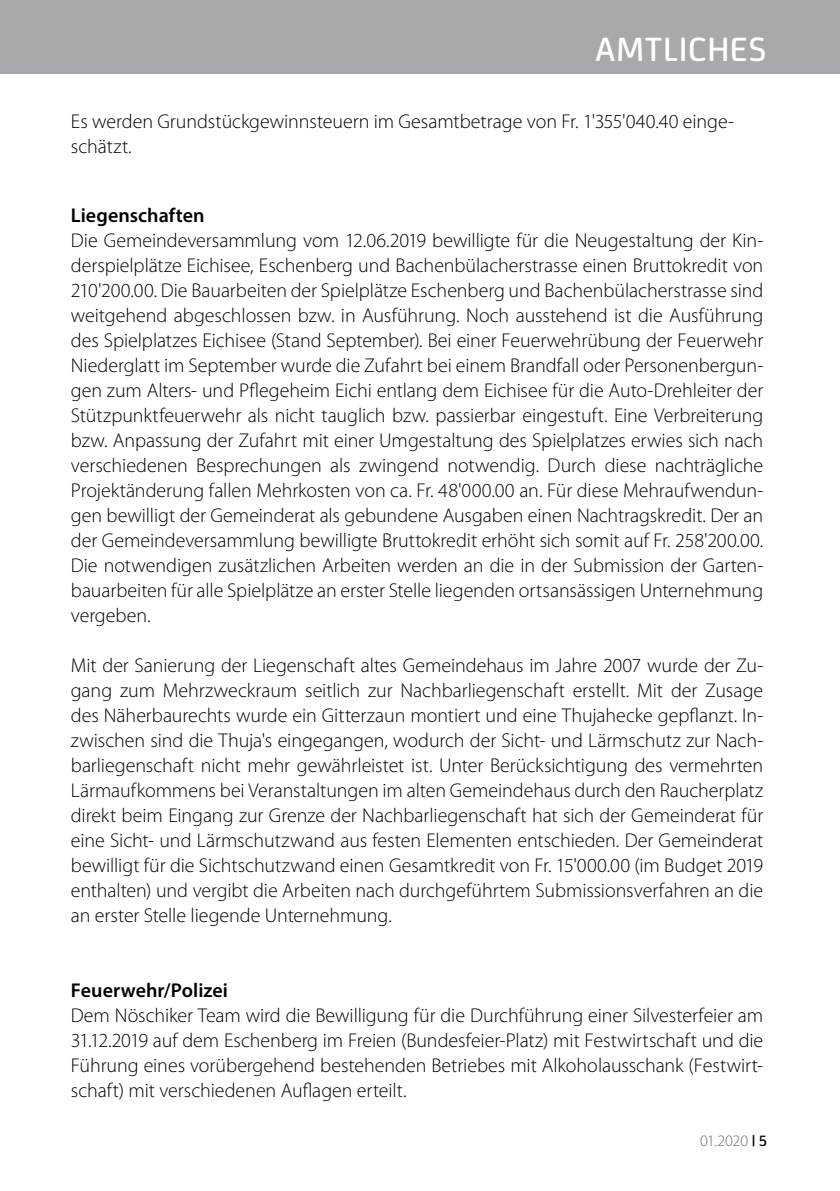
<style>
.page{position:relative;width:840px;height:1191px;background:#fff}
.page>*{position:absolute;margin:0;border:0;box-sizing:border-box;transform-origin:0 0}
.t1{font:500 36px "FS Joey";letter-spacing:.02em;color:#fff}
.t2{font:300 20px/25px "Myriad Pro";letter-spacing:-.005em;color:#000;text-align:justify}
.t3{font:600 20px "Myriad Pro";color:#000}
.t4{font:300 16px "Myriad Pro";letter-spacing:-.015em;color:#6d6e71}
.s1{font-family:"FS Joey";font-weight:500;color:#000}
</style>
<div class="page">
<div style="left:0;top:0;width:839px;height:74px;background:#a7a9ac"></div>
<h1 class="t1" style="left:595px;top:23px;width:172px">AMTLICHES</h1>
<p class="t2" style="left:71px;top:109px;width:664px">Es werden Grundstückgewinnsteuern im Gesamtbetrage von Fr. 1'355'040.40 einge&shy;schätzt.</p>
<p class="t3" style="left:71px;top:203px;width:135px">Liegenschaften</p>
<p class="t2" style="left:71px;top:228px;width:693px">Die Gemeindeversammlung vom 12.06.2019 bewilligte für die Neugestaltung der Kin&shy;derspielplätze Eichisee, Eschenberg und Bachenbülacherstrasse einen Bruttokredit von 210'200.00. Die Bauarbeiten der Spielplätze Eschenberg und Bachenbülacherstrasse sind weitgehend abgeschlossen bzw. in Ausführung. Noch ausstehend ist die Ausführung des Spielplatzes Eichisee (Stand September). Bei einer Feuerwehrübung der Feuerwehr Niederglatt im September wurde die Zufahrt bei einem Brandfall oder Personenbergun&shy;gen zum Alters- und Pflegeheim Eichi entlang dem Eichisee für die Auto-Drehleiter der Stützpunktfeuerwehr als nicht tauglich bzw. passierbar eingestuft. Eine Verbreiterung bzw. Anpassung der Zufahrt mit einer Umgestaltung des Spielplatzes erwies sich nach verschiedenen Besprechungen als zwingend notwendig. Durch diese nachträgliche Projektänderung fallen Mehrkosten von ca. Fr. 48'000.00 an. Für diese Mehraufwendun&shy;gen bewilligt der Gemeinderat als gebundene Ausgaben einen Nachtragskredit. Der an der Gemeindeversammlung bewilligte Bruttokredit erhöht sich somit auf Fr. 258'200.00.<br>Die notwendigen zusätzlichen Arbeiten werden an die in der Submission der Garten&shy;bauarbeiten für alle Spielplätze an erster Stelle liegenden ortsansässigen U nternehmung vergeben.</p>
<p class="t2" style="left:71px;top:653px;width:693px">Mit der Sanierung der Liegenschaft altes Gemeindehaus im Jahre 2007 wurde der Zu&shy;gang zum Mehrzweckraum seitlich zur Nachbarliegenschaft erstellt. Mit der Zusage des Näherbaurechts wurde ein Gitterzaun montiert und eine Thujahecke gepflanzt. I n&shy;zwischen sind die Thuja's eingegangen, wodurch der Sicht- und Lärmschutz zur Nach&shy;barliegenschaft nicht mehr gewährleistet ist. U nter Berücksichtigung des vermehrten Lärmaufkommens bei Veranstaltungen im alten Gemeindehaus durch den Raucherplatz direkt beim Eingang zur Grenze der Nachbarliegenschaft hat sich der Gemeinderat für eine Sicht- und Lärmschutzwand aus festen Elementen entschieden. Der Gemeinderat bewilligt für die Sichtschutzwand einen Gesamtkredit von Fr. 15'000.00 (im Budget 2019 enthalten) und vergibt die Arbeiten nach durchgeführtem Submissionsverfahren an die an erster Stelle liegende Unternehmung.</p>
<p class="t3" style="left:71px;top:978px;width:159px">Feuerwehr/Polizei</p>
<p class="t2" style="left:71px;top:1003px;width:693px">Dem Nöschiker Team wird die Bewilligung für die Durchführung einer Silvesterfeier am 31.12.2019 auf dem Eschenberg im Freien (Bundesfeier-Platz) mit Festwirtschaft und die Führung eines vorübergehend bestehenden Betriebes mit Alkoholausschank (Festwirt&shy;schaft) mit verschiedenen Auflagen erteilt.</p>
<p class="t4" style="left:699px;top:1131px;width:69px">01.2020 <span class="s1">| 5</span></p>
</div>
